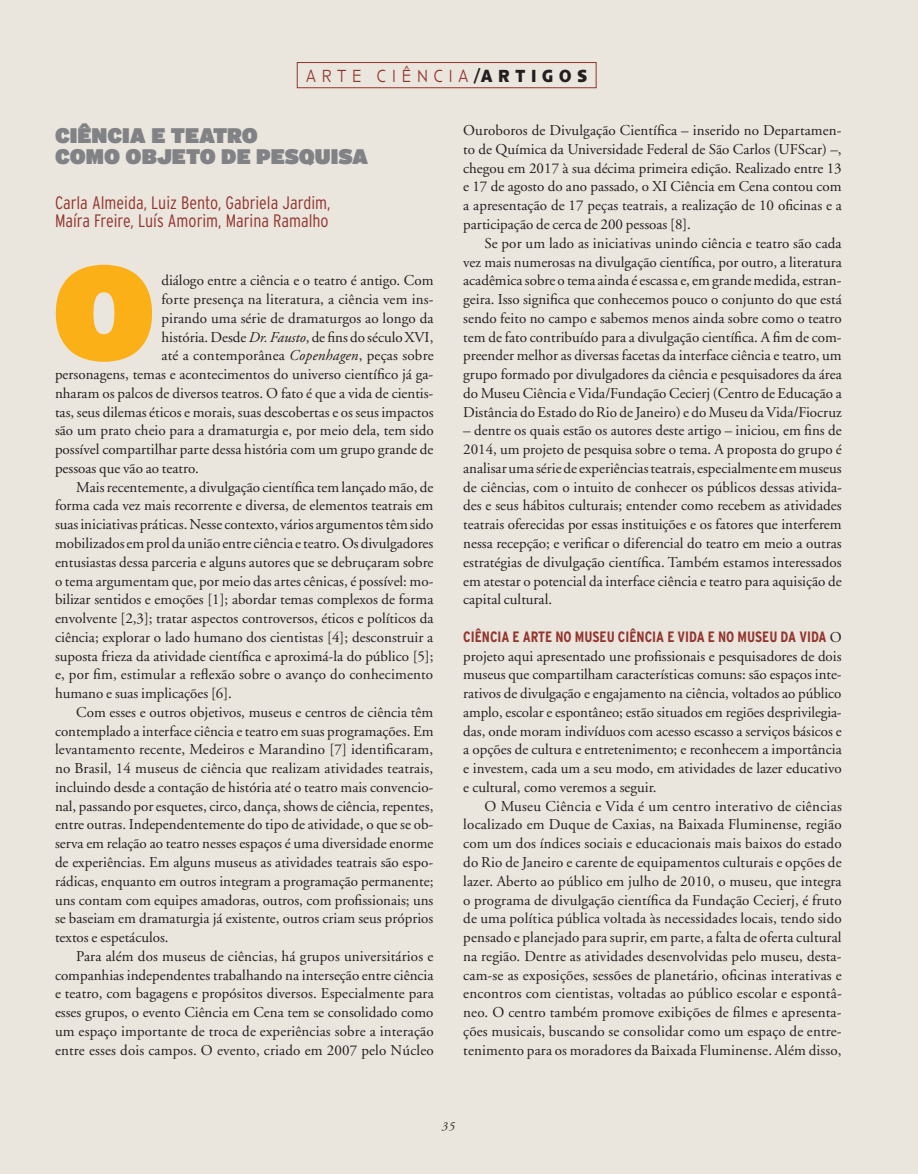
<style>
.page{position:relative;width:918px;height:1174px;background:#fff}
.page>*{position:absolute;margin:0;border:0;box-sizing:border-box;transform-origin:0 0}
.t1{font:900 134.4px "Interstate";color:#fbb017}
.t2{font:900 21px/21px "Interstate";color:#808285}
.t3{font:300 condensed 18px/18px "Interstate";color:#92342e}
.t4{font:300 18px "Anisette Petite";letter-spacing:.38em;color:#92342e;scale:.85 1}
.t5{font:15px/18.8px "Adobe Garamond";color:#231f20;text-align:justify}
.t6{font:700 condensed 15px "Interstate";color:#92342e}
.t7{font:italic 12px "Adobe Garamond";color:#231f20}
.s1{font-weight:700;color:#231f20}
.s2{font-family:"Adobe Garamond";font-weight:400;font-stretch:normal;color:#231f20}
.s3{font-style:italic}
</style>
<div class="page">
<div style="left:0;top:0;width:13px;height:1173px;background:#eae5dd"></div>
<div style="left:10px;top:0;width:908px;height:1173px;background:#eae5dd"></div>
<div style="left:297px;top:62px;width:299px;height:26px;border:1px solid #92342e"></div>
<p class="t4" style="left:306px;top:66px;width:332px">ARTE CIÊNCIA<span class="s1">/ARTIGOS</span></p>
<h2 class="t2" style="left:55px;top:125px;width:314px">CIÊNCIA E TEATRO<br>COMO OBJETO DE PESQUISA</h2>
<p class="t3" style="left:55px;top:194px;width:277px">Carla Almeida, Luiz Bento, Gabriela Jardim,<br>Maíra Freire, Luís Amorim, Marina Ramalho</p>
<h1 class="t1" style="left:53px;top:229px;width:98px">O</h1>
<p class="t5" style="left:161px;top:271px;width:274px">diálogo entre a ciência e o teatro é antigo. Com</p>
<p class="t5" style="left:463px;top:121px;width:380px">Ouroboros de Divulgação Científica – inserido no Departamen&shy;to de Química da Universidade Federal de São Carlos (UFScar) –, chegou em 2017 à sua décima primeira edição. Realizado entre 13 e 17 de agosto do ano passado, o XI Ciência em Cena contou com a apresentação de 17 peças teatrais, a realização de 10 oficinas e a participação de cerca de 200 pessoas [8].</p>
<p class="t5" style="left:463px;top:234px;width:380px;text-indent:21px">Se por um lado as iniciativas unindo ciência e teatro são cada vez mais numerosas na divulgação científica, por outro, a literatura acadêmica sobre o tema ainda é escassa e, em grande medida, estran&shy;geira. Isso significa que conhecemos pouco o conjunto do que está sendo feito no campo e sabemos menos ainda sobre como o teatro tem de fato contribuído para a divulgação científica. A fim de com&shy;preender melhor as diversas facetas da interface ciência e teatro, um grupo formado por divulgadores da ciência e pesquisadores da área do Museu Ciência e Vida/Fundação Cecierj (Centro de Educação a Distância do Estado do Rio de Janeiro) e do Museu da Vida/Fiocruz</p>
<p class="t5" style="left:463px;top:421px;width:380px">– dentre os quais estão os autores deste artigo – iniciou, em fins de 2014, um projeto de pesquisa sobre o tema. A proposta do grupo é analisar uma série de experiências teatrais, especialmente em museus de ciências, com o intuito de conhecer os públicos dessas ativida&shy;des e seus hábitos culturais; entender como recebem as atividades teatrais oferecidas por essas instituições e os fatores que interferem nessa recepção; e verificar o diferencial do teatro em meio a outras estratégias de divulgação científica. Também estamos interessados em atestar o potencial da interface ciência e teatro para aquisição de capital cultural.</p>
<p class="t6" style="left:463px;top:628px;width:380px">CIÊNCIA E ARTE NO MUSEU CIÊNCIA E VIDA E NO MUSEU DA VIDA <span class="s2">O</span></p>
<p class="t5" style="left:463px;top:646px;width:380px">projeto aqui apresentado une profissionais e pesquisadores de dois museus que compartilham características comuns: são espaços inte&shy;rativos de divulgação e engajamento na ciência, voltados ao público amplo, escolar e espontâneo; estão situados em regiões desprivilegia&shy;das, onde moram indivíduos com acesso escasso a serviços básicos e a opções de cultura e entretenimento; e reconhecem a importância e investem, cada um a seu modo, em atividades de lazer educativo e cultural, como veremos a seguir.</p>
<p class="t5" style="left:463px;top:796px;width:380px;text-indent:21px">O Museu Ciência e Vida é um centro interativo de ciências localizado em Duque de Caxias, na Baixada Fluminense, região com um dos índices sociais e educacionais mais baixos do estado do Rio de Janeiro e carente de equipamentos culturais e opções de lazer. Aberto ao público em julho de 2010, o museu, que integra o programa de divulgação científica da Fundação Cecierj, é fruto de uma política pública voltada às necessidades locais, tendo sido pensado e planejado para suprir, em parte, a falta de oferta cultural na região. Dentre as atividades desenvolvidas pelo museu, desta&shy;cam-se as exposições, sessões de planetário, oficinas interativas e encontros com cientistas, voltadas ao público escolar e espontâ&shy;neo. O centro também promove exibições de filmes e apresenta&shy;ções musicais, buscando se consolidar como um espaço de entre&shy;tenimento para os moradores da Baixada Fluminense. Além disso,</p>
<p class="t5" style="left:161px;top:290px;width:274px">forte presença na literatura, a ciência vem ins-</p>
<p class="t5" style="left:161px;top:309px;width:273px">pirando uma série de dramaturgos ao longo da</p>
<p class="t5" style="left:161px;top:328px;width:274px">história. Desde <span class="s3">Dr. Fausto</span>, de fins do século XVI,</p>
<p class="t5" style="left:161px;top:346px;width:274px">até a contemporânea <span class="s3">Copenhagen</span>, peças sobre</p>
<p class="t5" style="left:55px;top:365px;width:380px">personagens, temas e acontecimentos do universo científico já ga-</p>
<p class="t5" style="left:55px;top:384px;width:380px">nharam os palcos de diversos teatros. O fato é que a vida de cientis-</p>
<p class="t5" style="left:55px;top:403px;width:380px">tas, seus dilemas éticos e morais, suas descobertas e os seus impactos</p>
<p class="t5" style="left:55px;top:421px;width:380px">são um prato cheio para a dramaturgia e, por meio dela, tem sido</p>
<p class="t5" style="left:55px;top:440px;width:380px">possível compartilhar parte dessa história com um grupo grande de</p>
<p class="t5" style="left:55px;top:459px;width:145px">pessoas que vão ao teatro.</p>
<p class="t5" style="left:76px;top:478px;width:359px">Mais recentemente, a divulgação científica tem lançado mão, de</p>
<p class="t5" style="left:55px;top:496px;width:380px">forma cada vez mais recorrente e diversa, de elementos teatrais em</p>
<p class="t5" style="left:55px;top:515px;width:380px">suas iniciativas práticas. Nesse contexto, vários argumentos têm sido</p>
<p class="t5" style="left:55px;top:534px;width:380px">mobilizados em prol da união entre ciência e teatro. Os divulgadores</p>
<p class="t5" style="left:55px;top:553px;width:380px">entusiastas dessa parceria e alguns autores que se debruçaram sobre</p>
<p class="t5" style="left:55px;top:571px;width:380px">o tema argumentam que, por meio das artes cênicas, é possível: mo-</p>
<p class="t5" style="left:55px;top:590px;width:380px">bilizar sentidos e emoções [1]; abordar temas complexos de forma</p>
<p class="t5" style="left:55px;top:609px;width:380px">envolvente [2,3]; tratar aspectos controversos, éticos e políticos da</p>
<p class="t5" style="left:55px;top:628px;width:380px">ciência; explorar o lado humano dos cientistas [4]; desconstruir a</p>
<p class="t5" style="left:55px;top:646px;width:380px">suposta frieza da atividade científica e aproximá-la do público [5];</p>
<p class="t5" style="left:55px;top:665px;width:380px">e, por fim, estimular a reflexão sobre o avanço do conhecimento</p>
<p class="t5" style="left:55px;top:684px;width:178px">humano e suas implicações [6].</p>
<p class="t5" style="left:76px;top:703px;width:358px">Com esses e outros objetivos, museus e centros de ciência têm</p>
<p class="t5" style="left:55px;top:721px;width:380px">contemplado a interface ciência e teatro em suas programações. Em</p>
<p class="t5" style="left:55px;top:740px;width:380px">levantamento recente, Medeiros e Marandino [7] identificaram,</p>
<p class="t5" style="left:55px;top:759px;width:380px">no Brasil, 14 museus de ciência que realizam atividades teatrais,</p>
<p class="t5" style="left:55px;top:778px;width:380px">incluindo desde a contação de história até o teatro mais convencio-</p>
<p class="t5" style="left:55px;top:796px;width:380px">nal, passando por esquetes, circo, dança, shows de ciência, repentes,</p>
<p class="t5" style="left:55px;top:815px;width:380px">entre outras. Independentemente do tipo de atividade, o que se ob-</p>
<p class="t5" style="left:55px;top:834px;width:380px">serva em relação ao teatro nesses espaços é uma diversidade enorme</p>
<p class="t5" style="left:55px;top:853px;width:380px">de experiências. Em alguns museus as atividades teatrais são espo-</p>
<p class="t5" style="left:55px;top:871px;width:380px">rádicas, enquanto em outros integram a programação permanente;</p>
<p class="t5" style="left:55px;top:890px;width:380px">uns contam com equipes amadoras, outros, com profissionais; uns</p>
<p class="t5" style="left:55px;top:909px;width:380px">se baseiam em dramaturgia já existente, outros criam seus próprios</p>
<p class="t5" style="left:55px;top:928px;width:115px">textos e espetáculos.</p>
<p class="t5" style="left:76px;top:946px;width:359px">Para além dos museus de ciências, há grupos universitários e</p>
<p class="t5" style="left:55px;top:965px;width:380px">companhias independentes trabalhando na interseção entre ciência</p>
<p class="t5" style="left:55px;top:984px;width:380px">e teatro, com bagagens e propósitos diversos. Especialmente para</p>
<p class="t5" style="left:55px;top:1003px;width:380px">esses grupos, o evento Ciência em Cena tem se consolidado como</p>
<p class="t5" style="left:55px;top:1021px;width:380px">um espaço importante de troca de experiências sobre a interação</p>
<p class="t5" style="left:55px;top:1040px;width:380px">entre esses dois campos. O evento, criado em 2007 pelo Núcleo</p>
<p class="t7" style="left:442px;top:1119px;width:15px">35</p>
</div>
